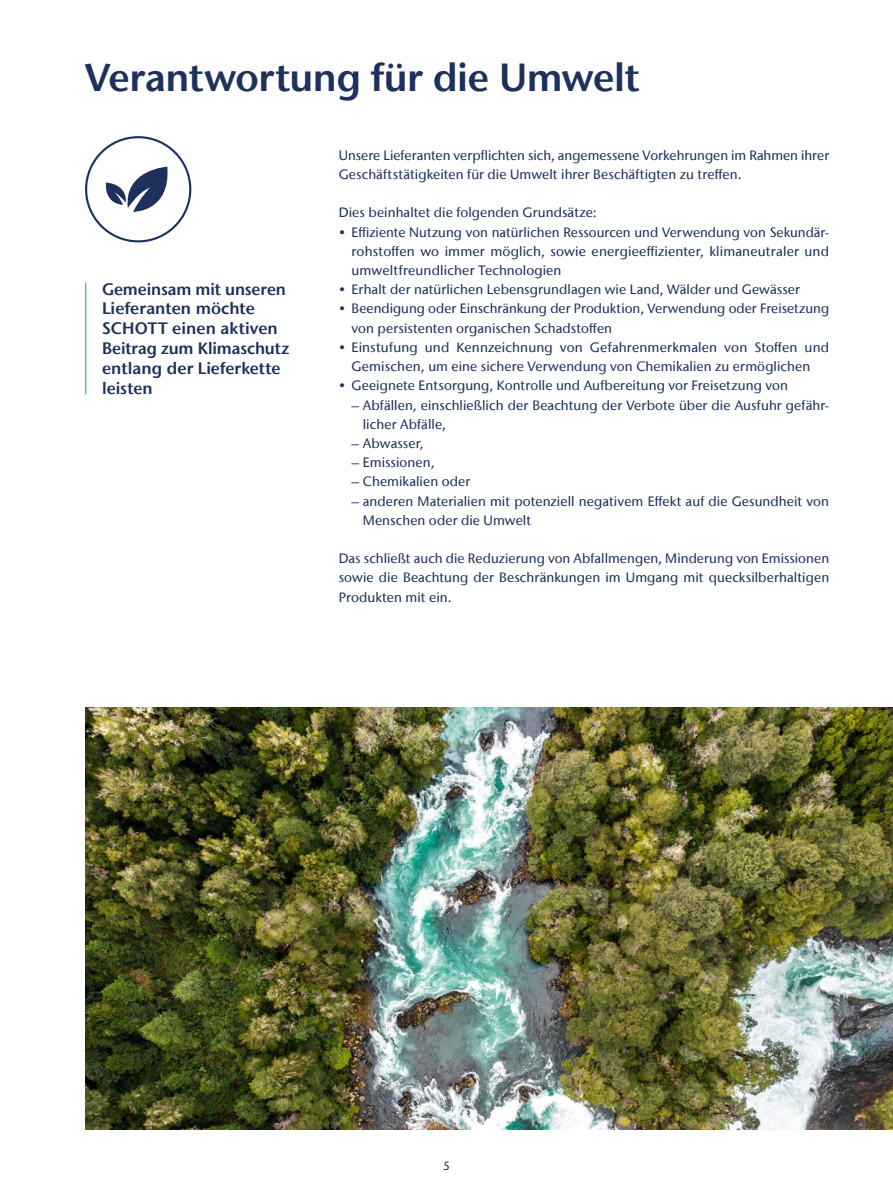
<style>
.page{position:relative;width:893px;height:1191px;background:#fff}
.page>*{position:absolute;margin:0;border:0;box-sizing:border-box;transform-origin:0 0}
.t1{font:600 39px "Stone Sans IIITC Com";letter-spacing:-.01em;color:#1d315c}
.t2{font:600 16.5px/19.8px "Stone Sans IIITC Com";color:#1d315c}
.t3{font:500 13.5px/19.2px "Stone Sans IIITC Com";letter-spacing:.005em;color:#1d315c}
.t4{font:500 12px "Stone Sans IIITC Com";color:#1d315c}
</style>
<div class="page">
<img style="left:85px;top:707px;width:808px;height:422px">
<svg style="left:85px;top:136px;width:106px;height:106px"></svg>
<hr style="left:85px;top:283px;width:1px;height:111px;background:#4dbcc3">
<h1 class="t1" style="left:85px;top:53px;width:556px">Verantwortung für die Umwelt</h1>
<p class="t2" style="left:102px;top:278px;width:189px">Gemeinsam mit unseren<br>Lieferanten möchte<br>SCHOTT einen aktiven<br>Beitrag zum Klimaschutz entlang der Lieferkette leisten</p>
<p class="t3" style="left:339px;top:145px;width:492px">Unsere Lieferanten verpflichten sich, angemessene Vorkehrungen im Rahmen ihrer<br>Geschäftstätigkeiten für die Umwelt ihrer Beschäftigten zu treffen.</p>
<p class="t3" style="left:339px;top:203px;width:259px">Dies beinhaltet die folgenden Grundsätze:</p>
<p class="t3" style="left:351px;top:222px;width:479px;text-align:justify;text-indent:-13px">• Effiziente Nutzung von natürlichen Ressourcen und Verwendung von Sekundär&shy;rohstoffen wo immer möglich, sowie energieeffizienter, klimaneutraler und umweltfreundlicher Technologien</p>
<p class="t3" style="left:339px;top:280px;width:463px">• Erhalt der natürlichen Lebensgrundlagen wie Land, Wälder und Gewässer</p>
<p class="t3" style="left:351px;top:299px;width:479px;text-indent:-13px">• Beendigung oder Einschränkung der Produktion, Verwendung oder Freisetzung von persistenten organischen Schadstoffen</p>
<p class="t3" style="left:339px;top:337px;width:492px;text-align:center">• Einstufung und Kennzeichnung von Gefahrenmerkmalen von Stoffen und<br>Gemischen, um eine sichere Verwendung von Chemikalien zu ermöglichen</p>
<p class="t3" style="left:339px;top:376px;width:451px">• Geeignete Entsorgung, Kontrolle und Aufbereitung vor Freisetzung von</p>
<p class="t3" style="left:363px;top:395px;width:467px;text-indent:-11px">– Abfällen, einschließlich der Beachtung der Verbote über die Ausfuhr gefähr&shy;licher Abfälle,</p>
<p class="t3" style="left:352px;top:433px;width:74px">– Abwasser,</p>
<p class="t3" style="left:352px;top:452px;width:85px">– Emissionen,</p>
<p class="t3" style="left:352px;top:472px;width:120px">– Chemikalien oder</p>
<p class="t3" style="left:363px;top:491px;width:468px;text-indent:-11px">– anderen Materialien mit potenziell negativem Effekt auf die Gesundheit von<br>Menschen oder die Umwelt</p>
<p class="t3" style="left:339px;top:548px;width:492px;text-align:justify">Das schließt auch die Reduzierung von Abfallmengen, Minderung von Emissionen sowie die Beachtung der Beschränkungen im Umgang mit quecksilberhaltigen Produkten mit ein.</p>
<p class="t4" style="left:443px;top:1158px;width:8px">5</p>
</div>
